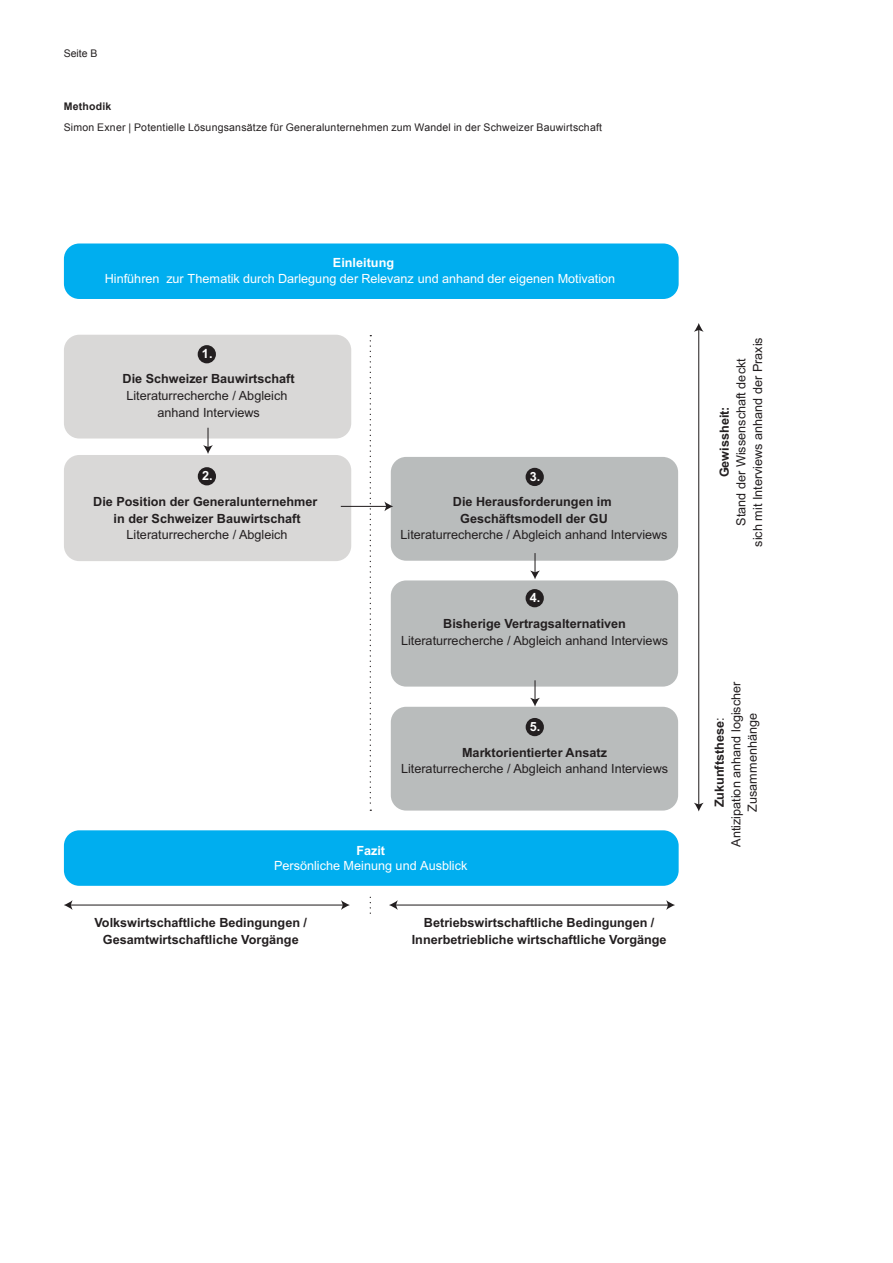
<style>
.page{position:relative;width:893px;height:1263px;background:#fff}
.page>*{position:absolute;margin:0;border:0;box-sizing:border-box;transform-origin:0 0}
.t1{font:12.6px/16.6px "Arial";color:#231f20;text-align:center}
.t2{font:700 12.6px/16.6px "Arial";color:#231f20;text-align:center}
.t3{font:12.6px/16.6px "Arial";color:#fff;text-align:center}
.t4{font:700 12.6px "Arial";color:#fff}
.t5{font:10.5px "Arial";letter-spacing:.02em;color:#231f20}
.t6{font:700 10.5px "Arial";letter-spacing:.02em;color:#231f20}
.s1{font-weight:700}
.s2{font-weight:400}
</style>
<div class="page">
<div style="left:64px;top:243px;width:615px;height:56px;background:#00aeef;border-radius:15px"></div>
<div style="left:64px;top:830px;width:615px;height:56px;background:#00aeef;border-radius:15px"></div>
<div style="left:64px;top:335px;width:287px;height:103px;background:#d9d8d7;border-radius:15px"></div>
<div style="left:64px;top:455px;width:287px;height:106px;background:#d9d8d7;border-radius:15px"></div>
<div style="left:391px;top:457px;width:287px;height:104px;background:#b9bcbc;border-radius:15px"></div>
<div style="left:391px;top:580px;width:287px;height:107px;background:#b9bcbc;border-radius:15px"></div>
<div style="left:391px;top:707px;width:287px;height:103px;background:#b9bcbc;border-radius:15px"></div>
<div style="left:198px;top:345px;width:18px;height:18px;background:#231f20;border-radius:50%"></div>
<div style="left:198px;top:467px;width:18px;height:18px;background:#231f20;border-radius:50%"></div>
<div style="left:526px;top:468px;width:18px;height:18px;background:#231f20;border-radius:50%"></div>
<div style="left:526px;top:589px;width:18px;height:18px;background:#231f20;border-radius:50%"></div>
<div style="left:526px;top:718px;width:18px;height:18px;background:#231f20;border-radius:50%"></div>
<svg style="left:370px;top:335px;width:1px;height:476px"></svg>
<hr style="left:70px;top:904px;width:274px;height:1px;background:#231f20">
<svg style="left:64px;top:900px;width:9px;height:10px"></svg>
<svg style="left:341px;top:900px;width:9px;height:10px"></svg>
<hr style="left:395px;top:904px;width:274px;height:1px;background:#231f20">
<svg style="left:389px;top:900px;width:9px;height:10px"></svg>
<svg style="left:666px;top:900px;width:9px;height:10px"></svg>
<hr style="left:698px;top:329px;width:1px;height:476px;background:#231f20">
<svg style="left:694px;top:323px;width:10px;height:9px"></svg>
<svg style="left:694px;top:803px;width:10px;height:8px"></svg>
<hr style="left:207px;top:428px;width:2px;height:20px;background:#231f20">
<svg style="left:203px;top:445px;width:10px;height:9px"></svg>
<hr style="left:341px;top:506px;width:46px;height:1px;background:#231f20">
<svg style="left:384px;top:501px;width:9px;height:10px"></svg>
<svg style="left:530px;top:553px;width:10px;height:26px"></svg>
<svg style="left:530px;top:680px;width:10px;height:26px"></svg>
<p class="t5" style="left:64px;top:47px;width:35px">Seite B</p>
<p class="t6" style="left:64px;top:100px;width:49px">Methodik</p>
<p class="t5" style="left:64px;top:121px;width:540px">Simon Exner | Potentielle Lösungsansätze für Generalunternehmen zum Wandel in der Schweizer Bauwirtschaft</p>
<p class="t3" style="left:105px;top:254px;width:512px"><span class="s1">Einleitung<br></span>Hinführen zur Thematik durch Darlegung der Relevanz und anhand der eigenen Motivation</p>
<p class="t4" style="left:202px;top:346px;width:12px">1.</p>
<p class="t1" style="left:123px;top:371px;width:174px"><span class="s1">Die Schweizer Bauwirtschaft<br></span>Literaturrecherche / Abgleich anhand Interviews</p>
<p class="t4" style="left:202px;top:467px;width:12px">2.</p>
<p class="t4" style="left:530px;top:468px;width:12px">3.</p>
<p class="t2" style="left:93px;top:494px;width:226px">Die Position der Generalunternehmer in der Schweizer Bauwirtschaft<br><span class="s2">Literaturrecherche / Abgleich</span></p>
<p class="t1" style="left:400px;top:493px;width:269px"><span class="s1">Die Herausforderungen im<br>Geschäftsmodell der GU<br></span>Literaturrecherche / Abgleich anhand Interviews</p>
<p class="t4" style="left:530px;top:590px;width:12px">4.</p>
<p class="t1" style="left:401px;top:616px;width:269px"><span class="s1">Bisherige Vertragsalternativen<br></span>Literaturrecherche / Abgleich anhand Interviews</p>
<p class="t4" style="left:530px;top:718px;width:12px">5.</p>
<p class="t1" style="left:401px;top:744px;width:269px"><span class="s1">Marktorientierter Ansatz<br></span>Literaturrecherche / Abgleich anhand Interviews</p>
<p class="t3" style="left:274px;top:843px;width:195px;line-height:15.1px"><span class="s1">Fazit<br></span>Persönliche Meinung und Ausblick</p>
<p class="t2" style="left:94px;top:915px;width:214px">Volkswirtschaftliche Bedingungen /<br>Gesamtwirtschaftliche Vorgänge</p>
<p class="t2" style="left:412px;top:915px;width:256px">Betriebswirtschaftliche Bedingungen /<br>Innerbetriebliche wirtschaftliche Vorgänge</p>
<p class="t1" style="left:716px;top:547px;width:211px;rotate:-90deg"><span class="s1">Gewissheit:<br></span>Stand der Wissenschaft deckt<br>sich mit Interviews anhand der Praxis</p>
<p class="t1" style="left:711px;top:847px;width:167px;rotate:-90deg"><span class="s1">Zukunftsthese</span>:<br>Antizipation anhand logischer<br>Zusammenhänge</p>
</div>
